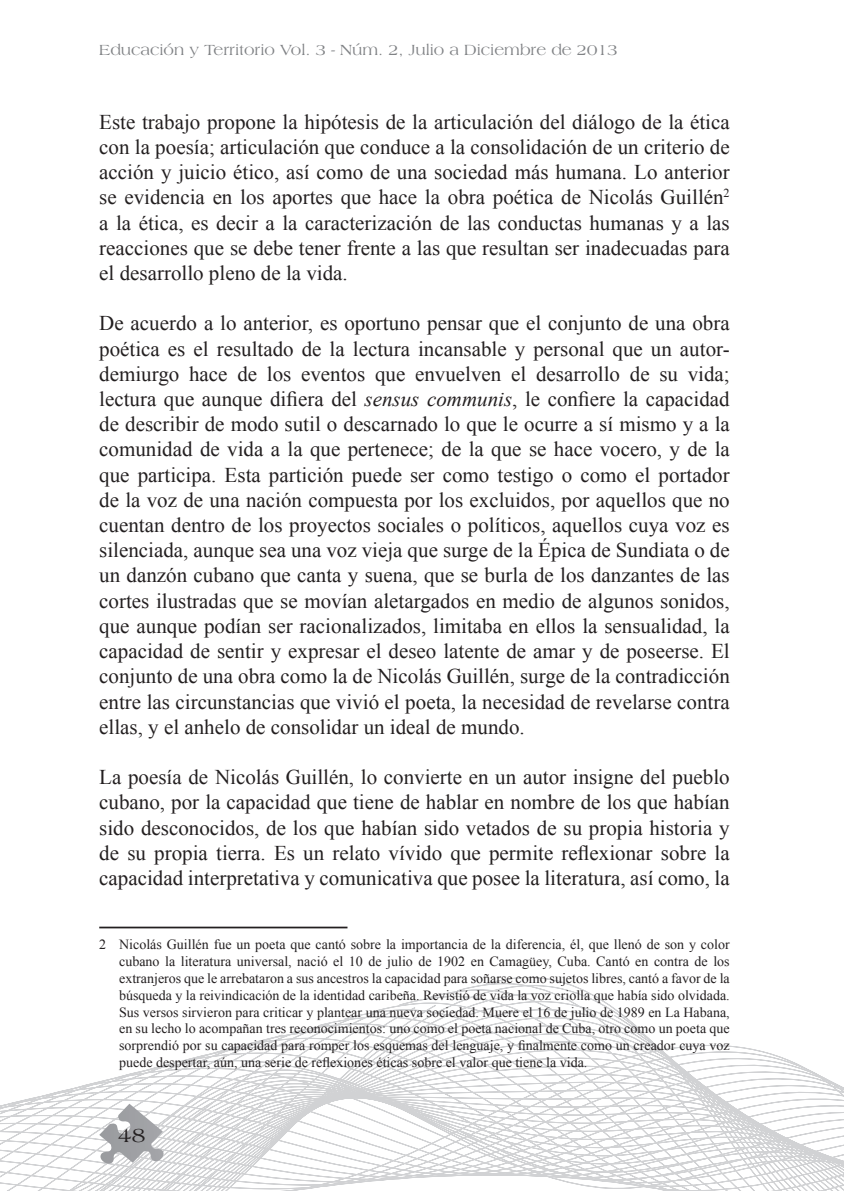
<style>
.page{position:relative;width:844px;height:1191px;background:#fff}
.page>*{position:absolute;margin:0;border:0;box-sizing:border-box;transform-origin:0 0}
.t1{font:21px/25.2px "Times New Roman";color:#231f20;text-align:justify}
.t2{font:21px "Americana";color:#231f20}
.t3{font:15.75px "Americana";color:#808285}
.t4{font:14px/16.8px "Times New Roman";color:#231f20;text-align:justify}
.s1{font-style:italic}
</style>
<div class="page">
<svg style="left:0;top:977px;width:843px;height:214px"></svg>
<svg style="left:99px;top:1103px;width:65px;height:61px"></svg>
<hr style="left:99px;top:926px;width:248px;height:2px;background:#231f20">
<p class="t3" style="left:99px;top:41px;width:520px">Educación y Territorio Vol. 3 - Núm. 2, Julio a Diciembre de 2013</p>
<p class="t1" style="left:99px;top:109px;width:632px">Este trabajo propone la hipótesis de la articulación del diálogo de la ética con la poesía; articulación que conduce a la consolidación de un criterio de acción y juicio ético, así como de una sociedad más humana. Lo anterior se evidencia en los aportes que hace la obra poética de Nicolás Guillén<sup>2 </sup>a la ética, es decir a la caracterización de las conductas humanas y a las reacciones que se debe tener frente a las que resultan ser inadecuadas para el desarrollo pleno de la vida.</p>
<p class="t1" style="left:99px;top:310px;width:632px">De acuerdo a lo anterior, es oportuno pensar que el conjunto de una obra poética es el resultado de la lectura incansable y personal que un autor&shy;demiurgo hace de los eventos que envuelven el desarrollo de su vida; lectura que aunque difiera del <span class="s1">sensus communis</span>, le confiere la capacidad de describir de modo sutil o descarnado lo que le ocurre a sí mismo y a la comunidad de vida a la que pertenece; de la que se hace vocero, y de la que participa. Esta partición puede ser como testigo o como el portador de la voz de una nación compuesta por los excluidos, por aquellos que no cuentan dentro de los proyectos sociales o políticos, aquellos cuya voz es silenciada, aunque sea una voz vieja que surge de la Épica de Sundiata o de un danzón cubano que canta y suena, que se burla de los danzantes de las cortes ilustradas que se movían aletargados en medio de algunos sonidos, que aunque podían ser racionalizados, limitaba en ellos la sensualidad, la capacidad de sentir y expresar el deseo latente de amar y de poseerse. El conjunto de una obra como la de Nicolás Guillén, surge de la contradicción entre las circunstancias que vivió el poeta, la necesidad de revelarse contra ellas, y el anhelo de consolidar un ideal de mundo.</p>
<p class="t1" style="left:99px;top:764px;width:632px">La poesía de Nicolás Guillén, lo convierte en un autor insigne del pueblo cubano, por la capacidad que tiene de hablar en nombre de los que habían sido desconocidos, de los que habían sido vetados de su propia historia y de su propia tierra. Es un relato vívido que permite reflexionar sobre la capacidad interpretativa y comunicativa que posee la literatura, así como, la</p>
<p class="t4" style="left:119px;top:936px;width:612px;text-indent:-20px">2 Nicolás Guillén fue un poeta que cantó sobre la importancia de la diferencia, él, que llenó de son y color cubano la literatura universal, nació el 10 de julio de 1902 en Camagüey, Cuba. Cantó en contra de los extranjeros que le arrebataron a sus ancestros la capacidad para soñarse como sujetos libres, cantó a favor de la búsqueda y la reivindicación de la identidad caribeña. Revistió de vida la voz criolla que había sido olvidada.<br>Sus versos sirvieron para criticar y plantear una nueva sociedad. Muere el 16 de julio de 1989 en La Habana, en su lecho lo acompañan tres reconocimientos: uno como el poeta nacional de Cuba, otro como un poeta que sorprendió por su capacidad para romper los esquemas del lenguaje, y finalmente como un creador cuya voz puede despertar, aún, una serie de reflexiones éticas sobre el valor que tiene la vida.</p>
<p class="t2" style="left:118px;top:1123px;width:29px">48</p>
</div>
